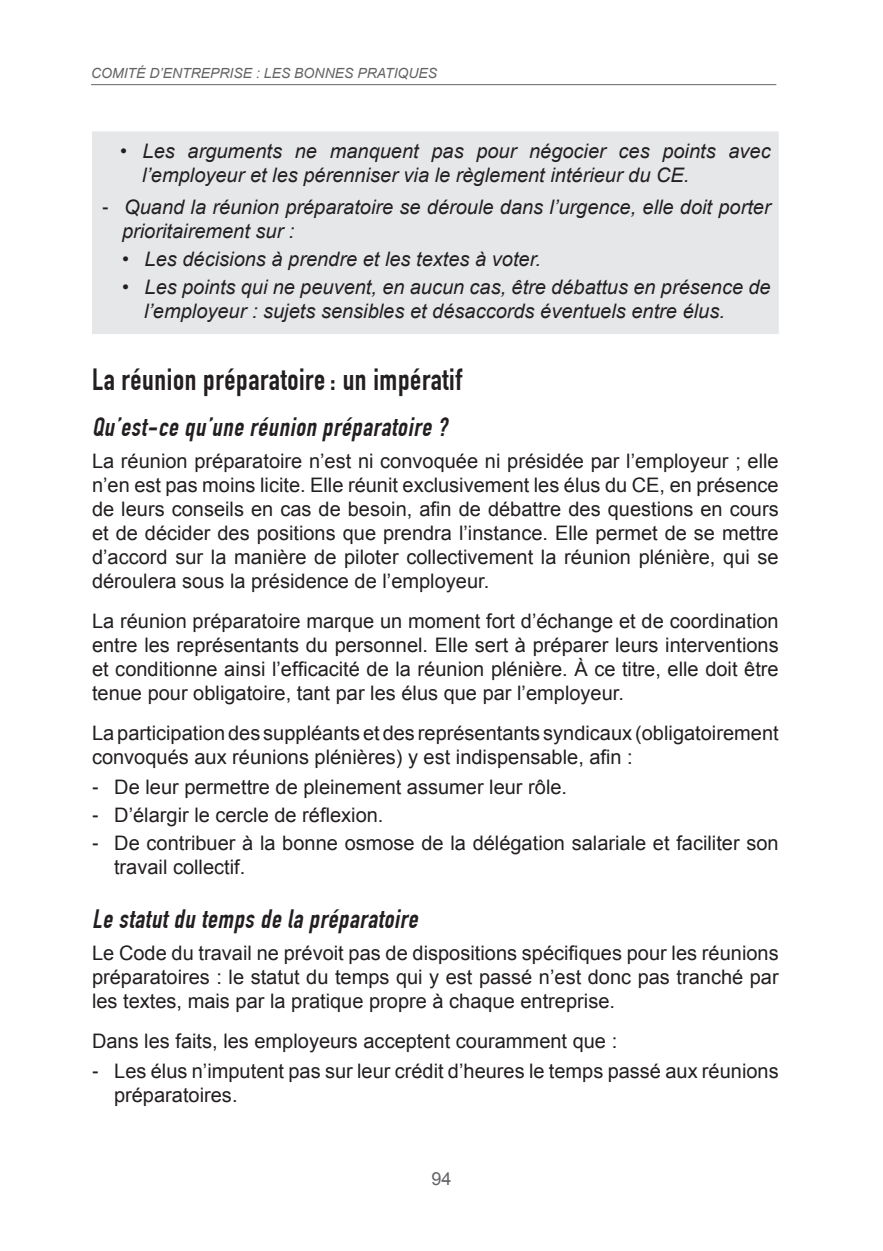
<style>
.page{position:relative;width:883px;height:1251px;background:#fff}
.page>*{position:absolute;margin:0;border:0;box-sizing:border-box;transform-origin:0 0}
.t1{font:700 30px "DIN Condensed";letter-spacing:.02em;color:#231f20}
.t2{font:italic 700 26px "DIN Condensed";color:#231f20}
.t3{font:20px/24px "Arial";color:#231f20;text-align:justify}
.t4{font:italic 20px/24px "Arial";color:#231f20}
.t5{font:18px "Arial";color:#636366}
.t6{font:italic 14px "Arial";color:#636366}
.s1{font-family:"Helvetica";font-style:normal}
.s2{font-family:"Helvetica"}
</style>
<div class="page">
<hr style="left:91px;top:84px;width:685px;height:1px;background:#636366">
<div style="left:92px;top:131px;width:686px;height:203px;background:#e6e7e9"></div>
<p class="t6" style="left:91px;top:64px;width:347px">COMITÉ D’ENTREPRISE : LES BONNES PRATIQUES</p>
<p class="t4" style="left:142px;top:139px;width:629px;text-indent:-22px">• Les arguments ne manquent pas pour négocier ces points avec l’employeur et les pérenniser via le règlement intérieur du CE.</p>
<p class="t4" style="left:122px;top:195px;width:649px;text-indent:-20px"><span class="s1">-</span>- Quand la réunion préparatoire se déroule dans l’urgence, elle doit porter prioritairement sur :</p>
<p class="t4" style="left:122px;top:247px;width:420px">• Les décisions à prendre et les textes à voter.</p>
<p class="t4" style="left:144px;top:275px;width:627px;text-indent:-22px">• Les points qui ne peuvent, en aucun cas, être débattus en présence de l’employeur : sujets sensibles et désaccords éventuels entre élus.</p>
<h1 class="t1" style="left:92px;top:362px;width:371px">La réunion préparatoire: un impératif</h1>
<h2 class="t2" style="left:92px;top:412px;width:362px">Qu’est-ce qu’une réunion préparatoire ?</h2>
<p class="t3" style="left:92px;top:449px;width:687px">La réunion préparatoire n’est ni convoquée ni présidée par l’employeur ; elle n’en est pas moins licite. Elle réunit exclusivement les élus du CE, en présence de leurs conseils en cas de besoin, afin de débattre des questions en cours et de décider des positions que prendra l’instance. Elle permet de se mettre d’accord sur la manière de piloter collectivement la réunion plénière, qui se déroulera sous la présidence de l’employeur.</p>
<p class="t3" style="left:92px;top:609px;width:687px">La réunion préparatoire marque un moment fort d’échange et de coordination entre les représentants du personnel. Elle sert à préparer leurs interventions et conditionne ainsi l’efficacité de la réunion plénière. À ce titre, elle doit être tenue pour obligatoire, tant par les élus que par l’employeur.</p>
<p class="t3" style="left:92px;top:721px;width:687px">La participation des suppléants et des représentants syndicaux (obligatoirement convoqués aux réunions plénières) y est indispensable, afin :</p>
<p class="t3" style="left:92px;top:773px;width:687px;line-height:28px;text-align:left"><span class="s2">-</span>- De leur permettre de pleinement assumer leur rôle.<br><span class="s2">-</span>- D’élargir le cercle de réflexion.<br><span class="s2">-</span>- De contribuer à la bonne osmose de la délégation salariale et faciliter son</p>
<p class="t3" style="left:114px;top:855px;width:133px">travail collectif.</p>
<h2 class="t2" style="left:92px;top:904px;width:332px">Le statutdu temps de la préparatoire</h2>
<p class="t3" style="left:92px;top:941px;width:687px">Le Code du travail ne prévoit pas de dispositions spécifiques pour les réunions préparatoires : le statut du temps qui y est passé n’est donc pas tranché par les textes, mais par la pratique propre à chaque entreprise.</p>
<p class="t3" style="left:92px;top:1026px;width:687px;line-height:30px">Dans les faits, les employeurs acceptent couramment que :<br><span class="s2">-</span>- Les élus n’imputent pas sur leur crédit d’heures le temps passé aux réunions</p>
<p class="t3" style="left:114px;top:1083px;width:125px">préparatoires.</p>
<p class="t5" style="left:431px;top:1166px;width:22px">94</p>
</div>
